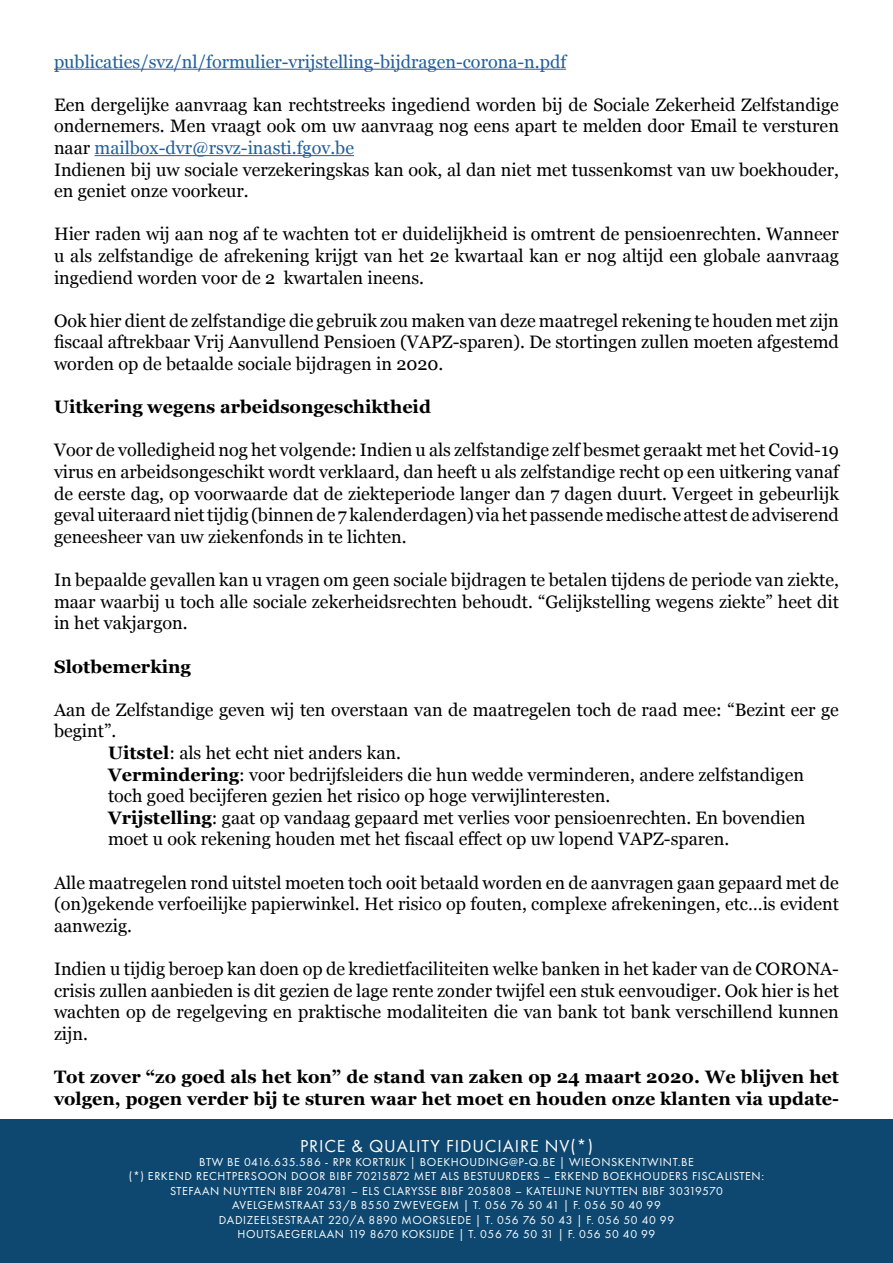
<style>
.page{position:relative;width:893px;height:1263px;background:#fff}
.page>*{position:absolute;margin:0;border:0;box-sizing:border-box;transform-origin:0 0}
.t1{font:18px/21.6px "Georgia";color:#000;text-align:justify}
.t2{font:700 18px/21.6px "Georgia";color:#000}
.t3{font:18px "Georgia";color:#215e9e}
.t4{font:18px "Futura PT";letter-spacing:.05em;color:#fff}
.t5{font:12px/14.4px "Futura PT";letter-spacing:.05em;color:#fff;text-align:center}
.s1{color:#215e9e}
.s2{font-weight:700}
</style>
<div class="page">
<div style="left:0;top:1119px;width:893px;height:144px;background:#0e4870"></div>
<hr style="left:54px;top:69px;width:512px;height:1px;background:#215e9e">
<hr style="left:94px;top:155px;width:260px;height:1px;background:#215e9e">
<p class="t3" style="left:54px;top:48px;width:514px">publicaties/svz/nl/formulier-vrijstelling-bijdragen-corona-n.pdf</p>
<p class="t1" style="left:54px;top:93px;width:786px;text-align:left">Een dergelijke aanvraag kan rechtstreeks ingediend worden bij de Sociale Zekerheid Zelfstandige ondernemers. Men vraagt ook om uw aanvraag nog eens apart te melden door Email te versturen naar <span class="s1">mailbox-dvr@rsvz-inasti.fgov.be<br></span>Indienen bij uw sociale verzekeringskas kan ook, al dan niet met tussenkomst van uw boekhouder, en geniet onze voorkeur.</p>
<p class="t1" style="left:54px;top:223px;width:786px">Hier raden wij aan nog af te wachten tot er duidelijkheid is omtrent de pensioenrechten. Wanneer u als zelfstandige de afrekening krijgt van het 2e kwartaal kan er nog altijd een globale aanvraag ingediend worden voor de 2 kwartalen ineens.</p>
<p class="t1" style="left:54px;top:309px;width:786px">Ook hier dient de zelfstandige die gebruik zou maken van deze maatregel rekening te houden met zijn fiscaal aftrekbaar Vrij Aanvullend Pensioen (VAPZ-sparen). De stortingen zullen moeten afgestemd worden op de betaalde sociale bijdragen in 2020.</p>
<p class="t2" style="left:54px;top:395px;width:378px">Uitkering wegens arbeidsongeschiktheid</p>
<p class="t1" style="left:54px;top:439px;width:786px">Voor de volledigheid nog het volgende: Indien u als zelfstandige zelf besmet geraakt met het Covid-19 virus en arbeidsongeschikt wordt verklaard, dan heeft u als zelfstandige recht op een uitkering vanaf de eerste dag, op voorwaarde dat de ziekteperiode langer dan 7 dagen duurt. Vergeet in gebeurlijk geval uiteraard niet tijdig (binnen de 7 kalenderdagen) via het passende medische attest de adviserend geneesheer van uw ziekenfonds in te lichten.</p>
<p class="t1" style="left:54px;top:568px;width:786px">In bepaalde gevallen kan u vragen om geen sociale bijdragen te betalen tijdens de periode van ziekte, maar waarbij u toch alle sociale zekerheidsrechten behoudt. “Gelijkstelling wegens ziekte” heet dit in het vakjargon.</p>
<p class="t2" style="left:54px;top:654px;width:138px">Slotbemerking</p>
<p class="t1" style="left:54px;top:698px;width:786px">Aan de Zelfstandige geven wij ten overstaan van de maatregelen toch de raad mee: “Bezint eer ge</p>
<p class="t1" style="left:54px;top:719px;width:64px">begint”.</p>
<p class="t1" style="left:108px;top:741px;width:294px"><span class="s2">Uitstel</span>: als het echt niet anders kan.</p>
<p class="t1" style="left:108px;top:763px;width:697px"><span class="s2">Vermindering</span>: voor bedrijfsleiders die hun wedde verminderen, andere zelfstandigen</p>
<p class="t1" style="left:108px;top:784px;width:504px">toch goed becijferen gezien het risico op hoge verwijlinteresten.</p>
<p class="t1" style="left:108px;top:806px;width:699px"><span class="s2">Vrijstelling</span>: gaat op vandaag gepaard met verlies voor pensioenrechten. En bovendien</p>
<p class="t1" style="left:108px;top:827px;width:623px">moet u ook rekening houden met het fiscaal effect op uw lopend VAPZ-sparen.</p>
<p class="t1" style="left:54px;top:871px;width:786px">Alle maatregelen rond uitstel moeten toch ooit betaald worden en de aanvragen gaan gepaard met de (on)gekende verfoeilijke papierwinkel. Het risico op fouten, complexe afrekeningen, etc…is evident aanwezig.</p>
<p class="t1" style="left:54px;top:957px;width:786px">Indien u tijdig beroep kan doen op de kredietfaciliteiten welke banken in het kader van de CORONA&shy;crisis zullen aanbieden is dit gezien de lage rente zonder twijfel een stuk eenvoudiger. Ook hier is het wachten op de regelgeving en praktische modaliteiten die van bank tot bank verschillend kunnen zijn.</p>
<p class="t2" style="left:54px;top:1065px;width:786px">Tot zover “zo goed als het kon” de stand van zaken op 24 maart 2020. We blijven het volgen, pogen verder bij te sturen waar het moet en houden onze klanten via update-</p>
<p class="t4" style="left:300px;top:1135px;width:294px">PRICE &amp; QUALITY FIDUCIAIRE NV(*)</p>
<p class="t5" style="left:129px;top:1155px;width:637px">BTW BE 0416.635.586 - RPR KORTRIJK | BOEKHOUDING@P-Q.BE | WIEONSKENTWINT.BE<br>(*) ERKEND RECHTPERSOON DOOR BIBF 70215872 MET ALS BESTUURDERS – ERKEND BOEKHOUDERS FISCALISTEN:<br>STEFAAN NUYTTEN BIBF 204781 – ELS CLARYSSE BIBF 205808 – KATELIJNE NUYTTEN BIBF 30319570<br>AVELGEMSTRAAT 53/B 8550 ZWEVEGEM | T. 056 76 50 41 | F. 056 50 40 99<br>DADIZEELSESTRAAT 220/A 8890 MOORSLEDE | T. 056 76 50 43 | F. 056 50 40 99<br>HOUTSAEGERLAAN 119 8670 KOKSIJDE | T. 056 76 50 31 | F. 056 50 40 99</p>
</div>
